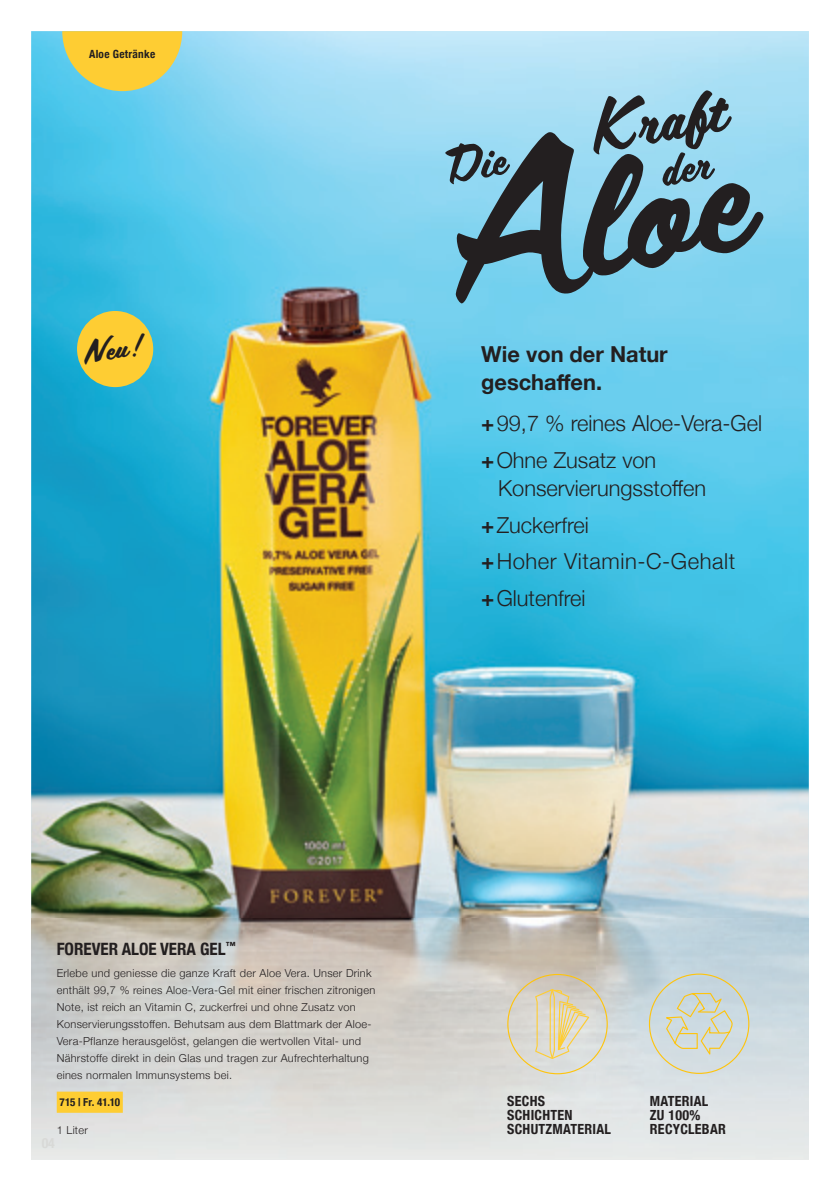
<style>
.page{position:relative;width:840px;height:1191px;background:#fff}
.page>*{position:absolute;margin:0;border:0;box-sizing:border-box;transform-origin:0 0}
.t1{font:172.6px "Scriptorama JF Tradeshow";color:#231f20}
.t2{font:63.6px "Scriptorama JF Tradeshow";color:#231f20}
.t3{font:28.4px "Scriptorama JF Tradeshow";color:#231f20}
.t4{font:300 22px/36.8px "Helvetica Neue";color:#231f20}
.t5{font:700 22px/28px "Helvetica Neue";color:#231f20}
.t6{font:700 condensed 17px "Helvetica Neue";color:#231f20}
.t7{font:700 condensed 14px/14px "Helvetica Neue";letter-spacing:.02em;color:#231f20}
.t8{font:700 condensed 11.2px "Helvetica Neue";letter-spacing:.025em;color:#231f20}
.t9{font:300 11px/17px "Helvetica Neue";letter-spacing:.025em;color:#231f20}
.t10{font:700 condensed 11px "Helvetica Neue";color:#231f20}
.s1{font-weight:700}
</style>
<div class="page">
<img style="left:31px;top:31px;width:777px;height:887px">
<hr style="left:31px;top:1158px;width:777px;height:1px;background:#e9eae9">
<img style="left:31px;top:918px;width:777px;height:240px">
<svg style="left:648px;top:973px;width:101px;height:101px;background:#d0d7ce"></svg>
<svg style="left:507px;top:974px;width:100px;height:100px;background:#dbd4c0"></svg>
<svg style="left:62px;top:31px;width:120px;height:60px;background:#ddcd5b"></svg>
<div style="left:57px;top:1091px;width:66px;height:21px;background:#fecd33"></div>
<div style="left:77px;top:311px;width:76px;height:76px;background:#fecd33;border-radius:50%"></div>
<div style="left:443px;top:140px;width:68px;height:45px;background:#94d8f3"></div>
<div style="left:658px;top:152px;width:58px;height:35px;background:#99d9f2"></div>
<p class="t8" style="left:89px;top:45px;width:68px">Aloe Getränke</p>
<h3 class="t3" style="left:80px;top:333px;width:66px;rotate:-8deg">Neu!</h3>
<h2 class="t2" style="left:580px;top:87px;width:139px;rotate:-10deg">Kraft</h2>
<h1 class="t1" style="left:416px;top:120px;width:312px;rotate:-10deg">Aloe</h1>
<h3 class="t5" style="left:481px;top:340px;width:188px">Wie von der Natur geschaffen.</h3>
<h3 class="t4" style="left:481px;top:403px;width:282px"><span class="s1">+</span> 99,7 % reines Aloe-Vera-Gel <span class="s1">+</span> Ohne Zusatz von</h3>
<h3 class="t4" style="left:481px;top:468px;width:255px;text-indent:17px">Konservierungsstoffen<br><span class="s1">+</span> Zuckerfrei<br><span class="s1">+</span>Hoher Vitamin-C-Gehalt <span class="s1">+</span> Glutenfrei</h3>
<h3 class="t6" style="left:57px;top:934px;width:180px">FOREVER ALOE VERA GEL<sup>™</sup></h3>
<p class="t9" style="left:57px;top:963px;width:320px">Erlebe und geniesse die ganze Kraft der Aloe Vera. Unser Drink enthält 99,7 % reines Aloe-Vera-Gel mit einer frischen zitronigen Note, ist reich an Vitamin C, zuckerfrei und ohne Zusatz von Konservierungsstoffen. Behutsam aus dem Blattmark der Aloe-Vera-Pflanze herausgelöst, gelangen die wertvollen Vital- und Nährstoffe direkt in dein Glas und tragen zur Aufrechterhaltung eines normalen Immunsystems bei.</p>
<p class="t10" style="left:59px;top:1093px;width:62px">715 | Fr. 41.10</p>
<p class="t9" style="left:57px;top:1121px;width:33px">1 Liter</p>
<p class="t7" style="left:507px;top:1093px;width:105px">SECHS<br>SCHICHTEN<br>SCHUTZMATERIAL</p>
<p class="t7" style="left:649px;top:1093px;width:77px">MATERIAL<br>ZU 100%<br>RECYCLEBAR</p>
</div>
